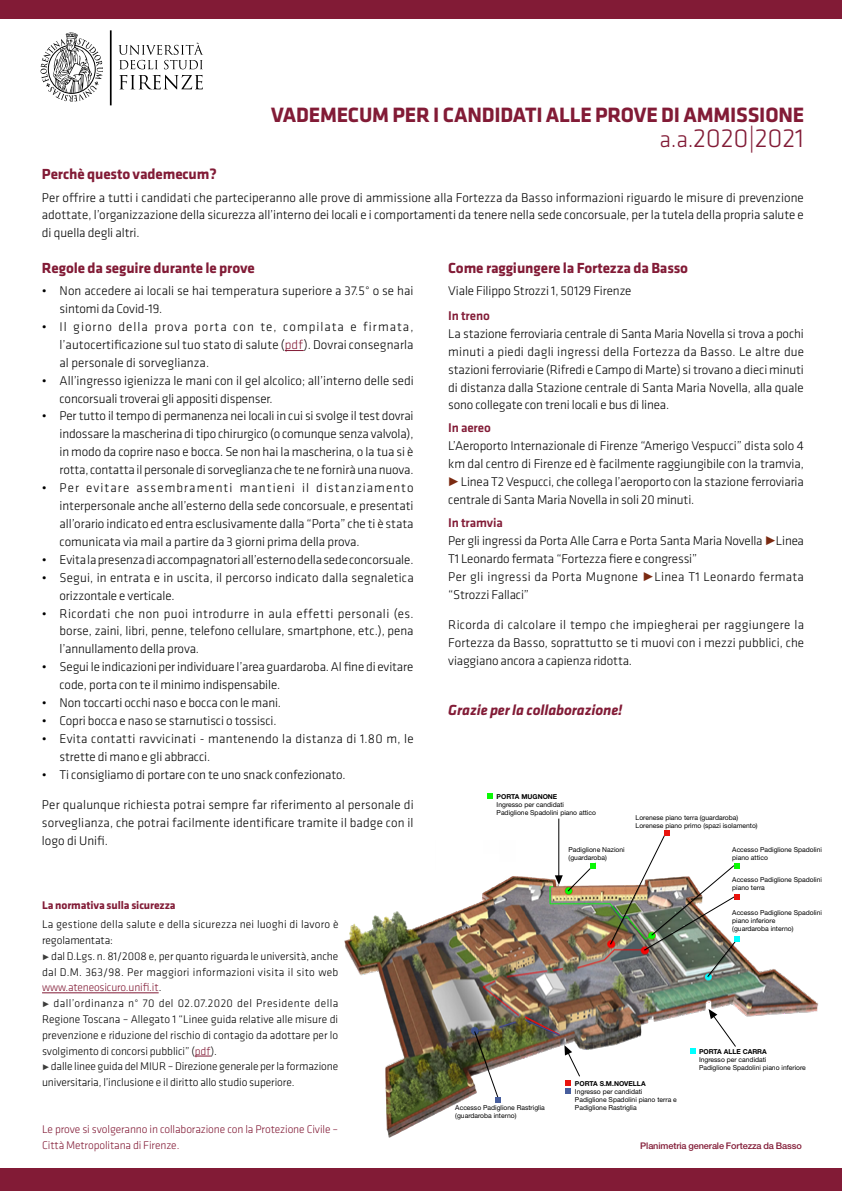
<style>
.page{position:relative;width:842px;height:1191px;background:#fff}
.page>*{position:absolute;margin:0;border:0;box-sizing:border-box;transform-origin:0 0}
.t1{font:300 27px "Klavika";letter-spacing:-.015em;color:#821b36}
.t2{font:700 21.5px "Klavika";letter-spacing:-.01em;color:#821b36}
.t3{font:700 15.2px "Klavika";letter-spacing:-.01em;color:#821b36}
.t4{font:italic 700 15.2px "Klavika";letter-spacing:-.01em;color:#821b36}
.t5{font:300 13.1px/17.9px "Klavika";letter-spacing:-.01em;color:#000;text-align:justify}
.t6{font:300 13.1px/17.9px "Klavika";letter-spacing:.01em;color:#000}
.t7{font:300 13.1px/17.9px "Klavika";letter-spacing:.02em;color:#000}
.t8{font:500 13.1px "Klavika";letter-spacing:-.01em;color:#821b36}
.t9{font:300 11.5px/15.8px "Klavika";letter-spacing:-.01em;color:#000;text-align:justify}
.t10{font:300 11.5px/16px "Klavika";letter-spacing:-.01em;color:#821b36}
.t11{font:300 11.5px/15.8px "Klavika";letter-spacing:.01em;color:#000}
.t12{font:700 11.5px "Klavika";letter-spacing:-.01em;color:#821b36}
.t13{font:500 9.1px "Helvetica Neue LT Pro";letter-spacing:-.01em;color:#821b36}
.t14{font:6.8px/8.1px "Helvetica Neue LT Pro";color:#000}
.t15{font:700 6.8px "Helvetica Neue LT Pro";color:#000}
.s1{font-size:23.8px}
.s2{color:#821b36}
.s3{font-weight:500;color:#3c3c3b}
.s4{font-weight:500;color:#7b2a11}
.s5{font-weight:500;color:#821b36}
</style>
<div class="page">
<div style="left:0;top:1168px;width:842px;height:23px;background:#821b36"></div>
<div style="left:0;top:0;width:842px;height:19px;background:#821b36"></div>
<hr style="left:42px;top:992px;width:117px;height:1px;background:#821b36">
<svg style="left:195px;top:1055px;width:16px;height:1px"></svg>
<hr style="left:110px;top:30px;width:2px;height:75px;background:#000">
<svg style="left:119px;top:75px;width:84px;height:14px"></svg>
<svg style="left:119px;top:43px;width:84px;height:26px"></svg>
<svg style="left:40px;top:32px;width:63px;height:70px"></svg>
<svg style="left:285px;top:350px;width:19px;height:1px"></svg>
<img style="left:344px;top:840px;width:475px;height:298px">
<svg style="left:471px;top:1026px;width:7px;height:8px"></svg>
<svg style="left:708px;top:1009px;width:28px;height:38px"></svg>
<hr style="left:559px;top:818px;width:1px;height:63px;background:#000">
<svg style="left:555px;top:862px;width:41px;height:29px"></svg>
<img style="left:610px;top:830px;width:129px;height:147px">
<svg style="left:564px;top:1045px;width:16px;height:49px"></svg>
<svg style="left:690px;top:1048px;width:6px;height:5px"></svg>
<svg style="left:488px;top:793px;width:5px;height:5px"></svg>
<img style="left:474px;top:1020px;width:43px;height:82px">
<svg style="left:524px;top:1015px;width:37px;height:21px"></svg>
<h2 class="t2" style="left:271px;top:103px;width:535px">VADEMECUM PER I CANDIDATI ALLE PROVE DI AMMISSIONE</h2>
<h1 class="t1" style="left:659px;top:123px;width:146px"><span class="s1">a.a.</span>2020|2021</h1>
<p class="t3" style="left:42px;top:166px;width:176px">Perchè questo vademecum?</p>
<p class="t5" style="left:42px;top:188px;width:763px">Per offrire a tutti i candidati che parteciperanno alle prove di ammissione alla Fortezza da Basso informazioni riguardo le misure di prevenzione adottate, l’organizzazione della sicurezza all’interno dei locali e i comportamenti da tenere nella sede concorsuale, per la tutela della propria salute e di quella degli altri.</p>
<p class="t3" style="left:42px;top:260px;width:214px">Regole da seguire durante le prove</p>
<p class="t5" style="left:60px;top:282px;width:355px;text-indent:-18px">• Non accedere ai locali se hai temperatura superiore a 37.5° o se hai sintomi da Covid-19.</p>
<p class="t5" style="left:60px;top:318px;width:355px;text-indent:-18px">• Il giorno della prova porta con te, compilata e firmata, l’autocertificazione sul tuo stato di salute (<span class="s2">pdf</span>). Dovrai consegnarla al personale di sorveglianza.</p>
<p class="t5" style="left:60px;top:371px;width:356px;text-indent:-18px">• All’ingresso igienizza le mani con il gel alcolico; all’interno delle sedi concorsuali troverai gli appositi dispenser.</p>
<p class="t5" style="left:60px;top:407px;width:355px;text-indent:-18px">• Per tutto il tempo di permanenza nei locali in cui si svolge il test dovrai indossare la mascherina di tipo chirurgico (o comunque senza valvola), in modo da coprire naso e bocca. Se non hai la mascherina, o la tua si è rotta, contatta il personale di sorveglianza che te ne fornirà una nuova.</p>
<p class="t5" style="left:60px;top:479px;width:356px;text-indent:-18px">• Per evitare assembramenti mantieni il distanziamento interpersonale anche all’esterno della sede concorsuale, e presentati all’orario indicato ed entra esclusivamente dalla “Porta” che ti è stata comunicata via mail a partire da 3 giorni prima della prova.</p>
<p class="t5" style="left:42px;top:551px;width:373px">• Evita la presenza di accompagnatori all’esterno della sede concorsuale.</p>
<p class="t6" style="left:60px;top:568px;width:356px;text-indent:-18px">• Segui, in entrata e in uscita, il percorso indicato dalla segnaletica orizzontale e verticale.</p>
<p class="t5" style="left:60px;top:604px;width:356px;text-indent:-18px">• Ricordati che non puoi introdurre in aula effetti personali (es. borse, zaini, libri, penne, telefono cellulare, smartphone, etc.), pena l’annullamento della prova.</p>
<p class="t5" style="left:60px;top:658px;width:355px;text-indent:-18px">• Segui le indicazioni per individuare l’area guardaroba. Al fine di evitare code, porta con te il minimo indispensabile.</p>
<p class="t5" style="left:42px;top:694px;width:241px">• Non toccarti occhi naso e bocca con le mani.</p>
<p class="t5" style="left:42px;top:712px;width:236px">• Copri bocca e naso se starnutisci o tossisci.</p>
<p class="t7" style="left:60px;top:730px;width:356px;text-indent:-18px">• Evita contatti ravvicinati - mantenendo la distanza di 1.80 m, le strette di mano e gli abbracci.</p>
<p class="t5" style="left:42px;top:766px;width:305px">• Ti consigliamo di portare con te uno snack confezionato.</p>
<p class="t5" style="left:42px;top:795px;width:373px">Per qualunque richiesta potrai sempre far riferimento al personale di sorveglianza, che potrai facilmente identificare tramite il badge con il logo di Unifi.</p>
<p class="t12" style="left:42px;top:899px;width:135px">La normativa sulla sicurezza</p>
<p class="t11" style="left:42px;top:916px;width:298px">La gestione della salute e della sicurezza nei luoghi di lavoro è regolamentata:</p>
<p class="t9" style="left:42px;top:948px;width:298px"><span class="s3">•</span> dal D.Lgs. n. 81/2008 e, per quanto riguarda le università, anche dal D.M. 363/98. Per maggiori informazioni visita il sito web <span class="s2">www.ateneosicuro.unifi.it</span>.</p>
<p class="t9" style="left:42px;top:995px;width:298px"><span class="s3">•</span> dall’ordinanza n° 70 del 02.07.2020 del Presidente della Regione Toscana – Allegato 1 “Linee guida relative alle misure di prevenzione e riduzione del rischio di contagio da adottare per lo svolgimento di concorsi pubblici” (<span class="s2">pdf</span>).</p>
<p class="t9" style="left:42px;top:1058px;width:298px"><span class="s3">•</span> dalle linee guida del MIUR – Direzione generale per la formazione universitaria, l’inclusione e il diritto allo studio superiore.</p>
<p class="t10" style="left:42px;top:1121px;width:298px">Le prove si svolgeranno in collaborazione con la Protezione Civile –<br>Città Metropolitana di Firenze.</p>
<p class="t3" style="left:448px;top:260px;width:241px">Come raggiungere la Fortezza da Basso</p>
<p class="t5" style="left:448px;top:282px;width:185px">Viale Filippo Strozzi 1, 50129 Firenze</p>
<p class="t8" style="left:448px;top:308px;width:43px">In treno</p>
<p class="t5" style="left:448px;top:325px;width:357px">La stazione ferroviaria centrale di Santa Maria Novella si trova a pochi minuti a piedi dagli ingressi della Fortezza da Basso. Le altre due stazioni ferroviarie (Rifredi e Campo di Marte) si trovano a dieci minuti di distanza dalla Stazione centrale di Santa Maria Novella, alla quale sono collegate con treni locali e bus di linea.</p>
<p class="t8" style="left:448px;top:421px;width:44px">In aereo</p>
<p class="t5" style="left:448px;top:437px;width:357px">L’Aeroporto Internazionale di Firenze “Amerigo Vespucci” dista solo 4 km dal centro di Firenze ed è facilmente raggiungibile con la tramvia,</p>
<p class="t5" style="left:448px;top:473px;width:357px"><span class="s4">•</span> Linea T2 Vespucci, che collega l’aeroporto con la stazione ferroviaria centrale di Santa Maria Novella in soli 20 minuti.</p>
<p class="t5" style="left:448px;top:514px;width:357px;text-align:left"><span class="s5">In tramvia<br></span>Per gli ingressi da Porta Alle Carra e Porta Santa Maria Novella <span class="s4">•</span>Linea T1 Leonardo fermata “Fortezza fiere e congressi”<br>Per gli ingressi da Porta Mugnone <span class="s4">•</span>Linea T1 Leonardo fermata “Strozzi Fallaci”</p>
<p class="t5" style="left:448px;top:616px;width:357px">Ricorda di calcolare il tempo che impiegherai per raggiungere la Fortezza da Basso, soprattutto se ti muovi con i mezzi pubblici, che viaggiano ancora a capienza ridotta.</p>
<p class="t4" style="left:448px;top:701px;width:176px">Grazie per la collaborazione!</p>
<p class="t15" style="left:497px;top:792px;width:62px">PORTA MUGNONE</p>
<p class="t14" style="left:497px;top:800px;width:101px">Ingresso per candidati<br>Padiglione Spadolini piano attico</p>
<p class="t14" style="left:569px;top:845px;width:58px">Padiglione Nazioni (guardaroba)</p>
<p class="t14" style="left:636px;top:813px;width:124px">Lorenese piano terra (guardaroba)<br>Lorenese piano primo (spazi isolamento)</p>
<p class="t14" style="left:732px;top:845px;width:91px">Accesso Padiglione Spadolini piano attico</p>
<p class="t14" style="left:732px;top:875px;width:91px">Accesso Padiglione Spadolini piano terra</p>
<p class="t14" style="left:732px;top:908px;width:91px">Accesso Padiglione Spadolini piano inferiore<br>(guardaroba interno)</p>
<p class="t15" style="left:699px;top:1047px;width:69px">PORTA ALLE CARRA</p>
<p class="t14" style="left:699px;top:1055px;width:108px">Ingresso per candidati<br>Padiglione Spadolini piano inferiore</p>
<p class="t14" style="left:455px;top:1103px;width:91px">Accesso Padiglione Rastriglia (guardaroba interno)</p>
<p class="t15" style="left:575px;top:1079px;width:72px">PORTA S.M.NOVELLA</p>
<p class="t14" style="left:575px;top:1087px;width:103px">Ingresso per candidati<br>Padiglione Spadolini piano terra e<br>Padiglione Rastriglia</p>
<p class="t13" style="left:640px;top:1140px;width:163px">Planimetria generale Fortezza da Basso</p>
</div>
